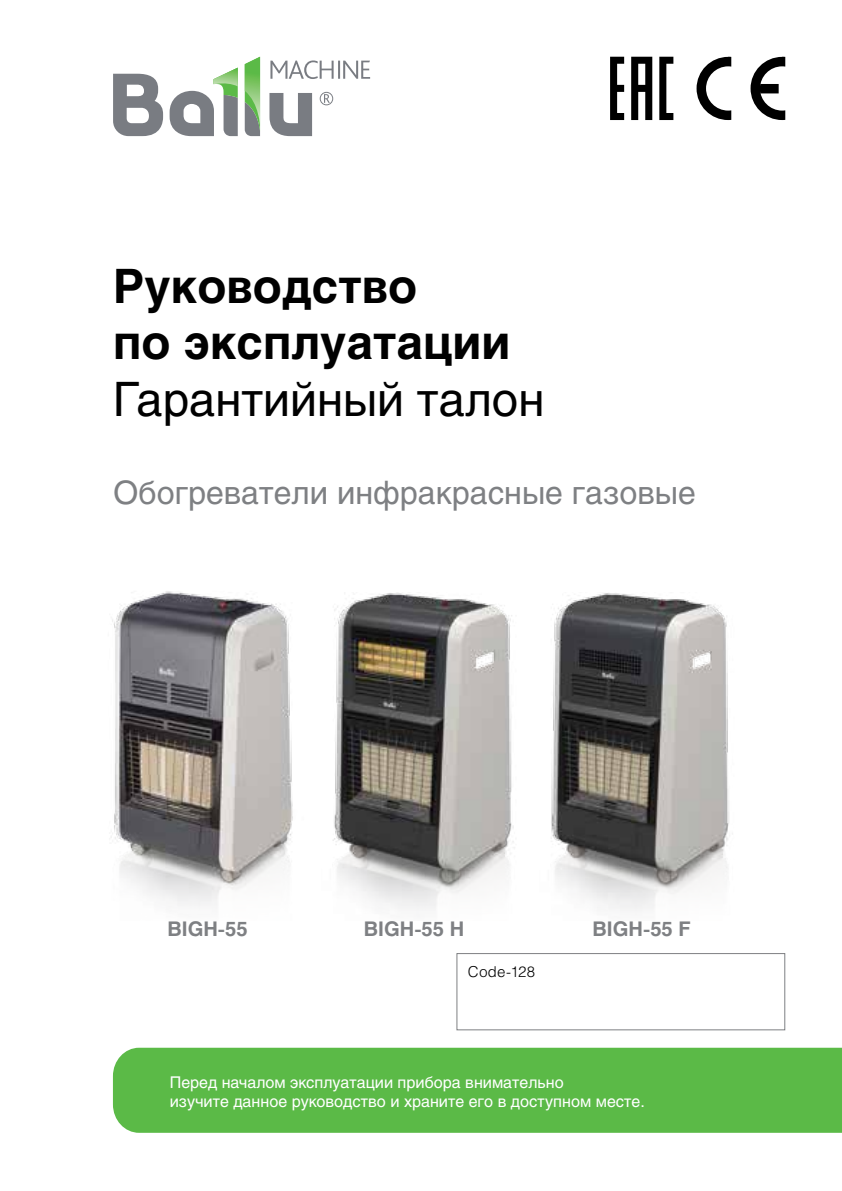
<style>
.page{position:relative;width:842px;height:1191px;background:#fff}
.page>*{position:absolute;margin:0;border:0;box-sizing:border-box;transform-origin:0 0}
.t1{font:700 47px/56.4px "Helios C";color:#000}
.t2{font:47px "Helios C";color:#000}
.t3{font:32px "Helios C";color:#7e8083}
.t4{font:700 20px "Helios C";color:#7e8083}
.t5{font:16px/19.2px "Helios C";color:#fff}
.t6{font:300 15px "Helios";letter-spacing:.02em;color:#000}
</style>
<div class="page">
<div style="left:456px;top:953px;width:329px;height:77px;border:1px solid #7e8083"></div>
<img style="left:111px;top:591px;width:182px;height:315px">
<img style="left:551px;top:593px;width:182px;height:318px">
<img style="left:333px;top:592px;width:182px;height:318px">
<div style="left:113px;top:1047px;width:729px;height:85px;background:#5bba47"></div>
<svg style="left:113px;top:57px;width:257px;height:79px"></svg>
<svg style="left:610px;top:57px;width:63px;height:63px"></svg>
<svg style="left:696px;top:57px;width:35px;height:63px"></svg>
<svg style="left:750px;top:57px;width:35px;height:63px"></svg>
<h1 class="t1" style="left:113px;top:258px;width:399px">Руководство<br>по эксплуатации</h1>
<h1 class="t2" style="left:113px;top:371px;width:433px">Гарантийный талон</h1>
<h2 class="t3" style="left:113px;top:474px;width:584px">Обогреватели инфракрасные газовые</h2>
<p class="t4" style="left:167px;top:917px;width:82px">BIGH-55</p>
<p class="t4" style="left:364px;top:917px;width:102px">BIGH-55 H</p>
<p class="t4" style="left:593px;top:917px;width:100px">BIGH-55 F</p>
<p class="t6" style="left:468px;top:963px;width:69px">Code-128</p>
<p class="t5" style="left:170px;top:1072px;width:477px">Перед началом эксплуатации прибора внимательно<br>изучите данное руководство и храните его в доступном месте.</p>
</div>
